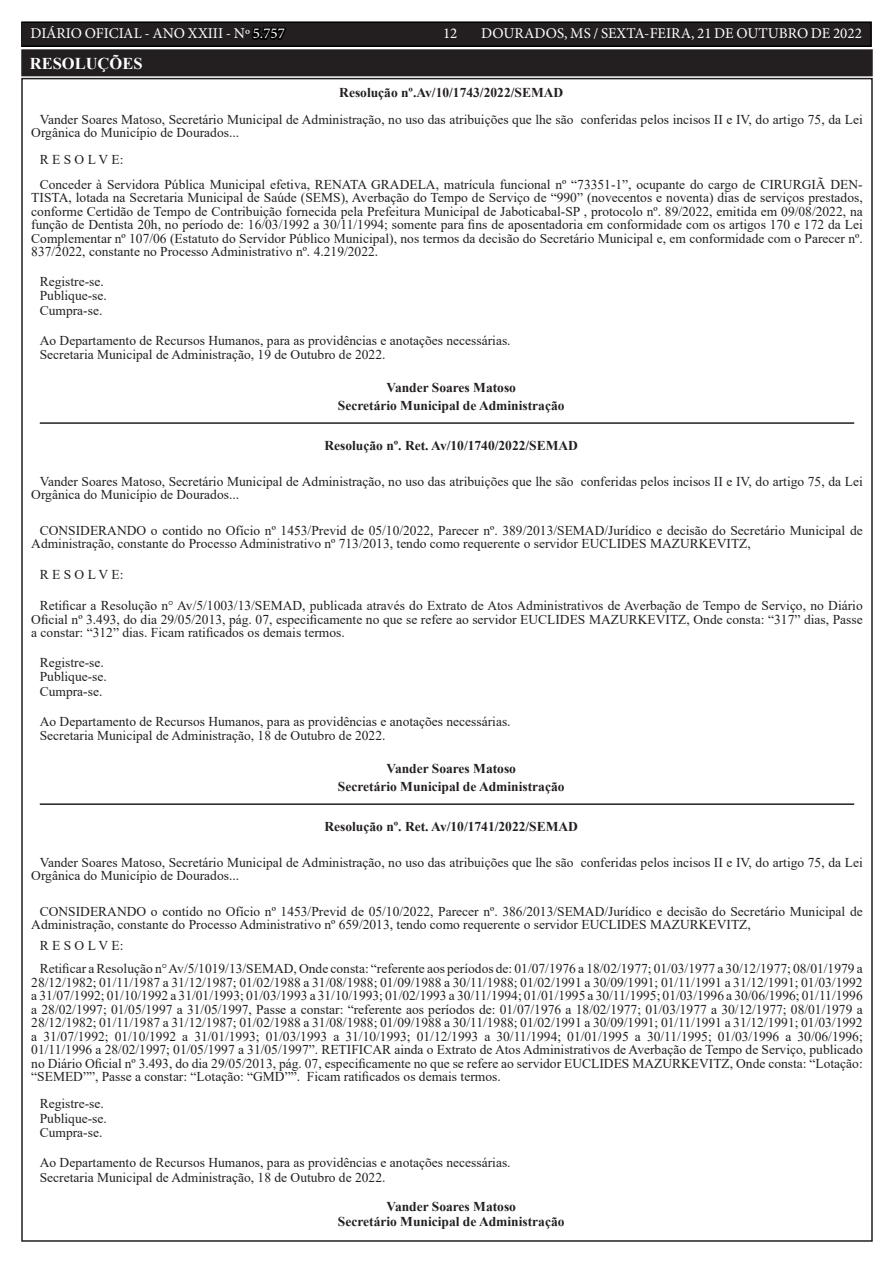
<style>
.page{position:relative;width:893px;height:1263px;background:#fff}
.page>*{position:absolute;margin:0;border:0;box-sizing:border-box;transform-origin:0 0}
.TEXTO{font:700 16.5px "Times New Roman";color:#fff}
.t1{font:15px "Minion Pro";color:#fff}
.TEXTO-2{font:13.5px/13.5px "Times New Roman";color:#231f20}
.TEXTO-3{font:700 13.5px "Times New Roman";color:#231f20}
.s1{color:#000}
</style>
<div class="page">
<div style="left:21px;top:22px;width:850px;height:24px;background:#231f20"></div>
<div style="left:21px;top:21px;width:851px;height:26px;border:2px solid #000"></div>
<hr style="left:40px;top:422px;width:814px;height:2px;background:#231f20">
<hr style="left:40px;top:803px;width:814px;height:2px;background:#231f20">
<div style="left:23px;top:51px;width:848px;height:23px;background:#231f20"></div>
<div style="left:21px;top:49px;width:852px;height:27px;border:4px solid #231f20"></div>
<p class="t1" style="left:31px;top:24px;width:256px">DIÁRIO OFICIAL - ANO XXIII - Nº <span class="s1">5.757</span></p>
<p class="t1" style="left:443px;top:24px;width:16px">12</p>
<p class="t1" style="left:481px;top:24px;width:382px">DOURADOS, MS / SEXTA-FEIRA, 21 DE OUTUBRO DE 2022</p>
<p class="TEXTO" style="left:30px;top:52px;width:114px">RESOLUÇÕES</p>
<p class="TEXTO-3" style="left:339px;top:83px;width:225px">Resolução nº.Av/10/1743/2022/SEMAD</p>
<p class="TEXTO-2" style="left:31px;top:112px;width:833px;text-indent:9px">Vander Soares Matoso, Secretário Municipal de Administração, no uso das atribuições que lhe são conferidas pelos incisos II e IV, do artigo 75, da Lei<br>Orgânica do Município de Dourados...</p>
<p class="TEXTO-2" style="left:40px;top:152px;width:85px">R E S O L V E:</p>
<p class="TEXTO-2" style="left:31px;top:177px;width:833px;text-align:justify;text-indent:9px">Conceder à Servidora Pública Municipal efetiva, RENATA GRADELA, matrícula funcional nº “73351-1”, ocupante do cargo de CIRURGIÃ DEN-TISTA, lotada na Secretaria Municipal de Saúde (SEMS), Averbação do Tempo de Serviço de “990” (novecentos e noventa) dias de serviços prestados, conforme Certidão de Tempo de Contribuição fornecida pela Prefeitura Municipal de Jaboticabal-SP , protocolo nº. 89/2022, emitida em 09/08/2022, na função de Dentista 20h, no período de: 16/03/1992 a 30/11/1994; somente para fins de aposentadoria em conformidade com os artigos 170 e 172 da Lei Complementar nº 107/06 (Estatuto do Servidor Público Municipal), nos termos da decisão do Secretário Municipal e, em conformidade com o Parecer nº.<br>837/2022, constante no Processo Administrativo nº. 4.219/2022.</p>
<p class="TEXTO-2" style="left:40px;top:274px;width:66px">Registre-se.</p>
<p class="TEXTO-2" style="left:40px;top:289px;width:69px">Publique-se.</p>
<p class="TEXTO-2" style="left:40px;top:303px;width:64px">Cumpra-se.</p>
<p class="TEXTO-2" style="left:40px;top:333px;width:472px">Ao Departamento de Recursos Humanos, para as providências e anotações necessárias.</p>
<p class="TEXTO-2" style="left:40px;top:348px;width:347px">Secretaria Municipal de Administração, 19 de Outubro de 2022.</p>
<p class="TEXTO-3" style="left:386px;top:378px;width:131px">Vander Soares Matoso</p>
<p class="TEXTO-3" style="left:338px;top:395px;width:228px">Secretário Municipal de Administração</p>
<p class="TEXTO-3" style="left:324px;top:436px;width:255px">Resolução nº. Ret. Av/10/1740/2022/SEMAD</p>
<p class="TEXTO-2" style="left:31px;top:474px;width:833px;text-indent:9px">Vander Soares Matoso, Secretário Municipal de Administração, no uso das atribuições que lhe são conferidas pelos incisos II e IV, do artigo 75, da Lei<br>Orgânica do Município de Dourados...</p>
<p class="TEXTO-2" style="left:31px;top:523px;width:833px;text-indent:9px">CONSIDERANDO o contido no Ofício nº 1453/Previd de 05/10/2022, Parecer nº. 389/2013/SEMAD/Jurídico e decisão do Secretário Municipal de<br>Administração, constante do Processo Administrativo nº 713/2013, tendo como requerente o servidor EUCLIDES MAZURKEVITZ,</p>
<p class="TEXTO-2" style="left:40px;top:567px;width:85px">R E S O L V E:</p>
<p class="TEXTO-2" style="left:31px;top:598px;width:833px;text-align:justify;text-indent:9px">Retificar a Resolução n° Av/5/1003/13/SEMAD, publicada através do Extrato de Atos Administrativos de Averbação de Tempo de Serviço, no Diário Oficial nº 3.493, do dia 29/05/2013, pág. 07, especificamente no que se refere ao servidor EUCLIDES MAZURKEVITZ, Onde consta: “317” dias, Passe a constar: “312” dias. Ficam ratificados os demais termos.</p>
<p class="TEXTO-2" style="left:40px;top:655px;width:66px">Registre-se.</p>
<p class="TEXTO-2" style="left:40px;top:670px;width:69px">Publique-se.</p>
<p class="TEXTO-2" style="left:40px;top:684px;width:64px">Cumpra-se.</p>
<p class="TEXTO-2" style="left:40px;top:714px;width:472px">Ao Departamento de Recursos Humanos, para as providências e anotações necessárias.</p>
<p class="TEXTO-2" style="left:40px;top:729px;width:347px">Secretaria Municipal de Administração, 18 de Outubro de 2022.</p>
<p class="TEXTO-3" style="left:386px;top:759px;width:131px">Vander Soares Matoso</p>
<p class="TEXTO-3" style="left:338px;top:776px;width:228px">Secretário Municipal de Administração</p>
<p class="TEXTO-3" style="left:324px;top:817px;width:255px">Resolução nº. Ret. Av/10/1741/2022/SEMAD</p>
<p class="TEXTO-2" style="left:31px;top:855px;width:833px;text-indent:9px">Vander Soares Matoso, Secretário Municipal de Administração, no uso das atribuições que lhe são conferidas pelos incisos II e IV, do artigo 75, da Lei<br>Orgânica do Município de Dourados...</p>
<p class="TEXTO-2" style="left:31px;top:904px;width:833px;text-indent:9px">CONSIDERANDO o contido no Ofício nº 1453/Previd de 05/10/2022, Parecer nº. 386/2013/SEMAD/Jurídico e decisão do Secretário Municipal de<br>Administração, constante do Processo Administrativo nº 659/2013, tendo como requerente o servidor EUCLIDES MAZURKEVITZ,</p>
<p class="TEXTO-2" style="left:40px;top:938px;width:85px">R E S O L V E:</p>
<p class="TEXTO-2" style="left:31px;top:961px;width:833px;text-align:justify;text-indent:9px">Retificar a Resolução n° Av/5/1019/13/SEMAD, Onde consta: “referente aos períodos de: 01/07/1976 a 18/02/1977; 01/03/1977 a 30/12/1977; 08/01/1979 a 28/12/1982; 01/11/1987 a 31/12/1987; 01/02/1988 a 31/08/1988; 01/09/1988 a 30/11/1988; 01/02/1991 a 30/09/1991; 01/11/1991 a 31/12/1991; 01/03/1992 a 31/07/1992; 01/10/1992 a 31/01/1993; 01/03/1993 a 31/10/1993; 01/02/1993 a 30/11/1994; 01/01/1995 a 30/11/1995; 01/03/1996 a 30/06/1996; 01/11/1996 a 28/02/1997; 01/05/1997 a 31/05/1997, Passe a constar: “referente aos períodos de: 01/07/1976 a 18/02/1977; 01/03/1977 a 30/12/1977; 08/01/1979 a 28/12/1982; 01/11/1987 a 31/12/1987; 01/02/1988 a 31/08/1988; 01/09/1988 a 30/11/1988; 01/02/1991 a 30/09/1991; 01/11/1991 a 31/12/1991; 01/03/1992 a 31/07/1992; 01/10/1992 a 31/01/1993; 01/03/1993 a 31/10/1993; 01/12/1993 a 30/11/1994; 01/01/1995 a 30/11/1995; 01/03/1996 a 30/06/1996; 01/11/1996 a 28/02/1997; 01/05/1997 a 31/05/1997”. RETIFICAR ainda o Extrato de Atos Administrativos de Averbação de Tempo de Serviço, publicado no Diário Oficial nº 3.493, do dia 29/05/2013, pág. 07, especificamente no que se refere ao servidor EUCLIDES MAZURKEVITZ, Onde consta: “Lotação: “SEMED””, Passe a constar: “Lotação: “GMD””. Ficam ratificados os demais termos.</p>
<p class="TEXTO-2" style="left:40px;top:1096px;width:66px">Registre-se.</p>
<p class="TEXTO-2" style="left:40px;top:1111px;width:69px">Publique-se.</p>
<p class="TEXTO-2" style="left:40px;top:1125px;width:64px">Cumpra-se.</p>
<p class="TEXTO-2" style="left:40px;top:1155px;width:472px">Ao Departamento de Recursos Humanos, para as providências e anotações necessárias.</p>
<p class="TEXTO-2" style="left:40px;top:1170px;width:347px">Secretaria Municipal de Administração, 18 de Outubro de 2022.</p>
<p class="TEXTO-3" style="left:386px;top:1197px;width:131px">Vander Soares Matoso</p>
<p class="TEXTO-3" style="left:338px;top:1211px;width:228px">Secretário Municipal de Administração</p>
</div>
